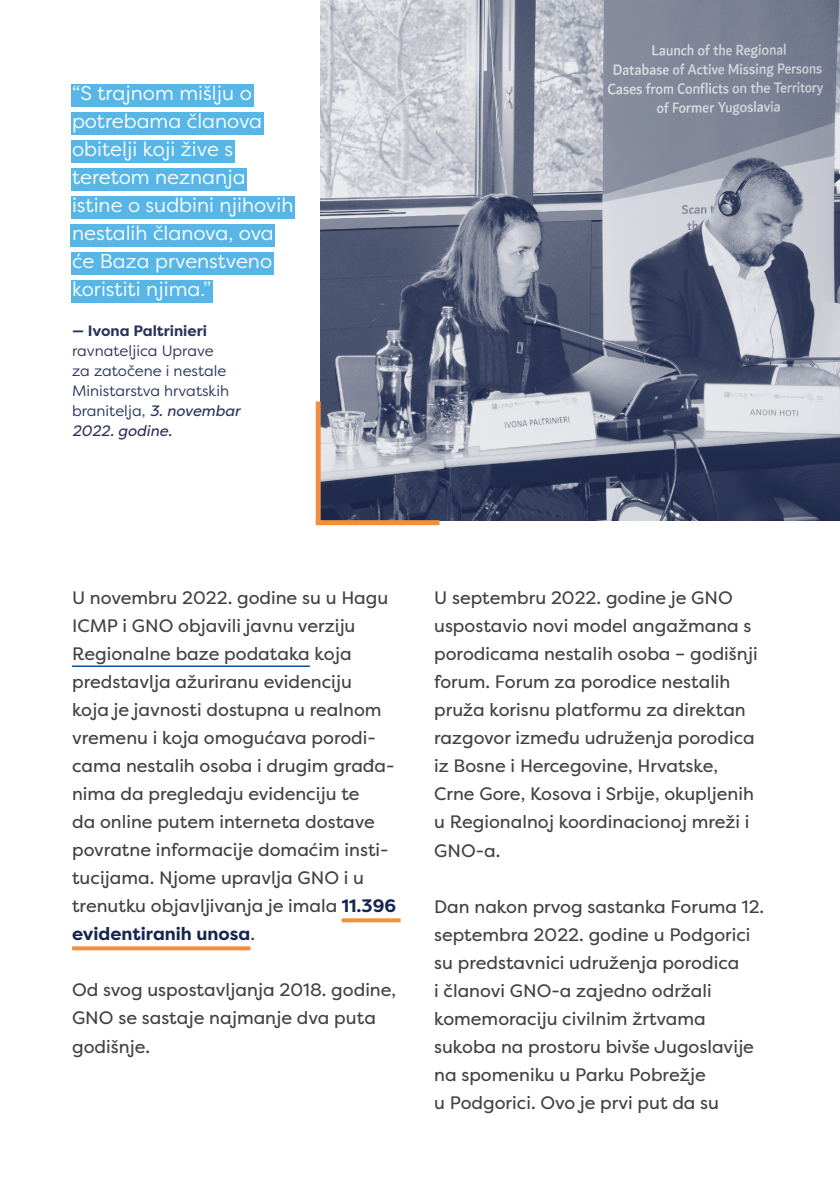
<style>
.page{position:relative;width:840px;height:1191px;background:#fff}
.page>*{position:absolute;margin:0;border:0;box-sizing:border-box;transform-origin:0 0}
.t1{font:20px/28px "Filson Pro";color:#fff}
.t2{font:18px/28px "Filson Pro";color:#414042}
.t3{font:15px/20px "Filson Pro";color:#29325a}
.t4{font:700 15px "Filson Pro";color:#29325a}
.s1{font-style:italic}
.s2{font-weight:700;color:#162450}
</style>
<div class="page">
<img style="left:320px;top:0;width:519px;height:520px">
<hr style="left:72px;top:665px;width:238px;height:2px;background:#0054a4">
<svg style="left:341px;top:918px;width:59px;height:4px"></svg>
<svg style="left:72px;top:946px;width:178px;height:4px"></svg>
<div style="left:71px;top:84px;width:182px;height:22px;background:#58b6e7"></div>
<div style="left:71px;top:112px;width:192px;height:22px;background:#58b6e7"></div>
<div style="left:71px;top:140px;width:163px;height:22px;background:#58b6e7"></div>
<div style="left:71px;top:168px;width:176px;height:22px;background:#58b6e7"></div>
<div style="left:71px;top:196px;width:223px;height:22px;background:#58b6e7"></div>
<div style="left:71px;top:224px;width:204px;height:22px;background:#58b6e7"></div>
<div style="left:71px;top:252px;width:202px;height:22px;background:#58b6e7"></div>
<div style="left:71px;top:280px;width:141px;height:22px;background:#58b6e7"></div>
<svg style="left:315px;top:396px;width:129px;height:130px;background:#7f7e8a"></svg>
<p class="t1" style="left:72px;top:78px;width:223px">“S trajnom mišlju o potrebama članova obitelji koji žive s teretom neznanja istine o sudbini njihovih nestalih članova, ova će Baza prvenstveno koristiti njima.”</p>
<p class="t4" style="left:72px;top:321px;width:136px">— Ivona Paltrinieri</p>
<p class="t3" style="left:72px;top:340px;width:169px">ravnateljica Uprave<br>za zatočene i nestale<br>Ministarstva hrvatskih branitelja, <span class="s1">3. novembar<br>2022. godine.</span></p>
<p class="t2" style="left:72px;top:583px;width:325px">U novembru 2022. godine su u Hagu ICMP i GNO objavili javnu verziju Regionalne baze podataka koja predstavlja ažuriranu evidenciju<br>koja je javnosti dostupna u realnom vremenu i koja omogućava porodi&shy;cama nestalih osoba i drugim građa&shy;nima da pregledaju evidenciju te<br>da online putem interneta dostave povratne informacije domaćim insti&shy;tucijama. Njome upravlja GNO i u trenutku objavljivanja je imala <span class="s2">11.396 evidentiranih unosa</span>.</p>
<p class="t2" style="left:72px;top:976px;width:325px">Od svog uspostavljanja 2018. godine,<br>GNO se sastaje najmanje dva puta godišnje.</p>
<p class="t2" style="left:434px;top:584px;width:325px">U septembru 2022. godine je GNO uspostavio novi model angažmana s porodicama nestalih osoba – godišnji forum. Forum za porodice nestalih pruža korisnu platformu za direktan razgovor između udruženja porodica iz Bosne i Hercegovine, Hrvatske,<br>Crne Gore, Kosova i Srbije, okupljenih u Regionalnoj koordinacionoj mreži i<br>GNO-a.</p>
<p class="t2" style="left:434px;top:892px;width:331px">Dan nakon prvog sastanka Foruma 12. septembra 2022. godine u Podgorici su predstavnici udruženja porodica<br>i članovi GNO-a zajedno održali komemoraciju civilnim žrtvama sukoba na prostoru bivše Jugoslavije na spomeniku u Parku Pobrežje<br>u Podgorici. Ovo je prvi put da su</p>
</div>
